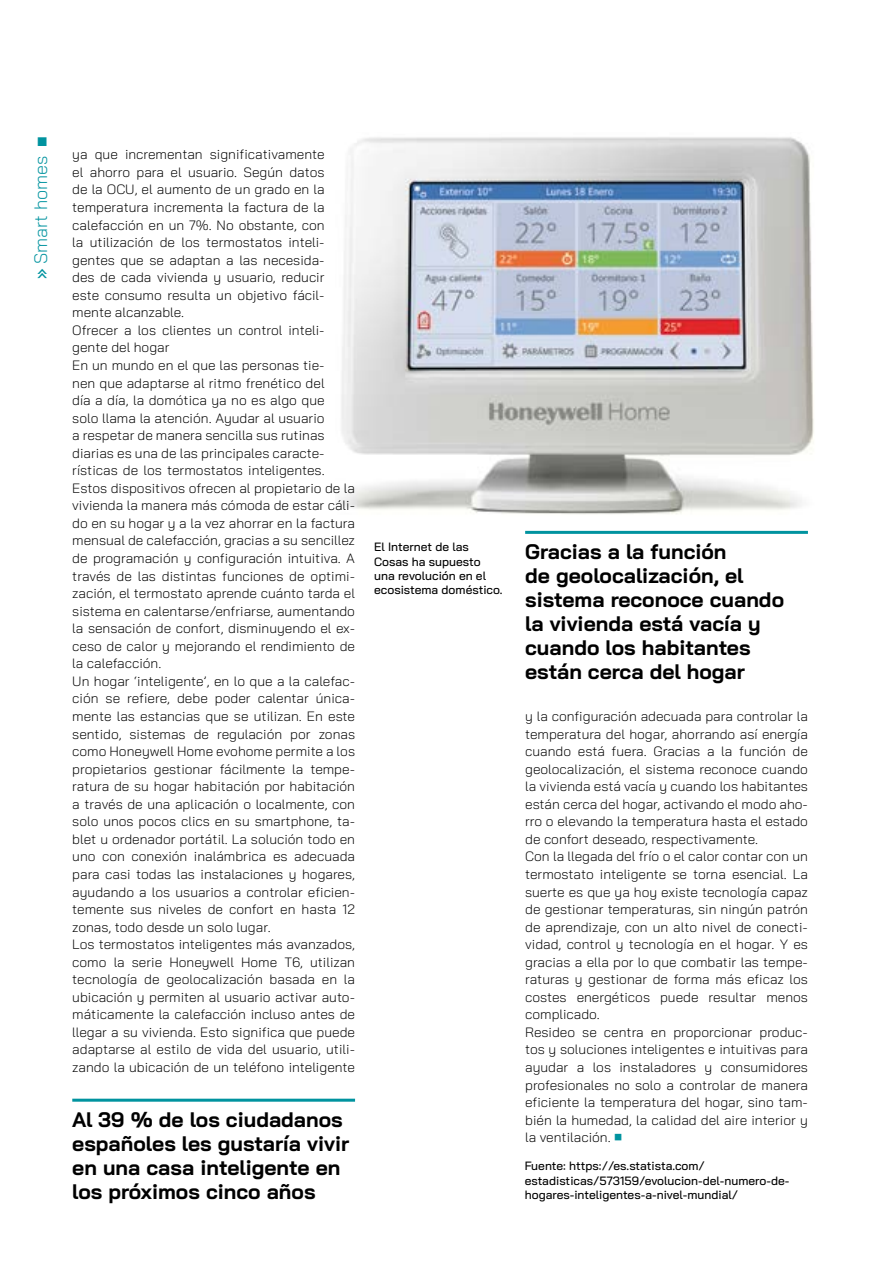
<style>
.page{position:relative;width:893px;height:1263px;background:#fff}
.page>*{position:absolute;margin:0;border:0;box-sizing:border-box;transform-origin:0 0}
.t1{font:700 21px/24px "Bai Jamjuree";color:#000}
.t2{font:300 18px "Bai Jamjuree";color:#00939f}
.t3{font:300 13.5px/17.5px "Bai Jamjuree";color:#000}
.t4{font:500 12px/14.4px "Bai Jamjuree";color:#000}
.s1{font-weight:500}
.s2{font-weight:400}
.s3{color:#00939f}
</style>
<div class="page">
<img style="left:339px;top:137px;width:475px;height:394px">
<hr style="left:72px;top:1099px;width:283px;height:3px;background:#00939f">
<hr style="left:525px;top:531px;width:283px;height:3px;background:#00939f">
<h2 class="t2" style="left:26px;top:279px;width:145px;rotate:-90deg"><span class="s1">»</span> Smart homes <span class="s2">■</span></h2>
<p class="t3" style="left:72px;top:146px;width:284px">ya que incrementan significativamente<br>el ahorro para el usuario. Según datos<br>de la OCU, el aumento de un grado en la temperatura incrementa la factura de la calefacción en un 7%. No obstante, con<br>la utilización de los termostatos inteli&shy;gentes que se adaptan a las necesida-<br>des de cada vivienda y usuario, reducir<br>este consumo resulta un objetivo fácil&shy;mente alcanzable.<br>Ofrecer a los clientes un control inteli&shy;gente del hogar<br>En un mundo en el que las personas tie-<br>nen que adaptarse al ritmo frenético del<br>día a día, la domótica ya no es algo que<br>solo llama la atención. Ayudar al usuario<br>a respetar de manera sencilla sus rutinas diarias es una de las principales caracte&shy;rísticas de los termostatos inteligentes.<br>Estos dispositivos ofrecen al propietario de la vivienda la manera más cómoda de estar cáli&shy;do en su hogar y a la vez ahorrar en la factura mensual de calefacción, gracias a su sencillez de programación y configuración intuitiva. A través de las distintas funciones de optimi&shy;zación, el termostato aprende cuánto tarda el sistema en calentarse/enfriarse, aumentando la sensación de confort, disminuyendo el ex&shy;ceso de calor y mejorando el rendimiento de la calefacción.<br>Un hogar ‘inteligente’, en lo que a la calefac&shy;ción se refiere, debe poder calentar única&shy;mente las estancias que se utilizan. En este sentido, sistemas de regulación por zonas como Honeywell Home evohome permite a los propietarios gestionar fácilmente la tempe&shy;ratura de su hogar habitación por habitación a través de una aplicación o localmente, con solo unos pocos clics en su smartphone, ta&shy;blet u ordenador portátil. La solución todo en uno con conexión inalámbrica es adecuada para casi todas las instalaciones y hogares, ayudando a los usuarios a controlar eficien&shy;temente sus niveles de confort en hasta 12 zonas, todo desde un solo lugar.<br>Los termostatos inteligentes más avanzados, como la serie Honeywell Home T6, utilizan tecnología de geolocalización basada en la ubicación y permiten al usuario activar auto&shy;máticamente la calefacción incluso antes de llegar a su vivienda. Esto significa que puede adaptarse al estilo de vida del usuario, utili&shy;zando la ubicación de un teléfono inteligente</p>
<h1 class="t1" style="left:72px;top:1108px;width:278px">Al 39 % de los ciudadanos españoles les gustaría vivir en una casa inteligente en los próximos cinco años</h1>
<p class="t4" style="left:374px;top:540px;width:130px">El Internet de las<br>Cosas ha supuesto una revolución en el ecosistema doméstico.</p>
<h1 class="t1" style="left:525px;top:540px;width:260px">Gracias a la función<br>de geolocalización, el sistema reconoce cuando la vivienda está vacía y cuando los habitantes están cerca del hogar</h1>
<p class="t3" style="left:525px;top:707px;width:284px">y la configuración adecuada para controlar la temperatura del hogar, ahorrando así energía cuando está fuera. Gracias a la función de geolocalización, el sistema reconoce cuando la vivienda está vacía y cuando los habitantes están cerca del hogar, activando el modo aho&shy;rro o elevando la temperatura hasta el estado de confort deseado, respectivamente.<br>Con la llegada del frío o el calor contar con un termostato inteligente se torna esencial. La suerte es que ya hoy existe tecnología capaz de gestionar temperaturas, sin ningún patrón de aprendizaje, con un alto nivel de conecti&shy;vidad, control y tecnología en el hogar. Y es gracias a ella por lo que combatir las tempe&shy;raturas y gestionar de forma más eficaz los costes energéticos puede resultar menos complicado.<br>Resideo se centra en proporcionar produc&shy;tos y soluciones inteligentes e intuitivas para ayudar a los instaladores y consumidores profesionales no solo a controlar de manera eficiente la temperatura del hogar, sino tam&shy;bién la humedad, la calidad del aire interior y la ventilación. <span class="s3">■</span></p>
<p class="t4" style="left:525px;top:1159px;width:266px">Fuente: https://es.statista.com/ estadisticas/573159/evolucion-del-numero-de&shy;hogares-inteligentes-a-nivel-mundial/</p>
</div>
